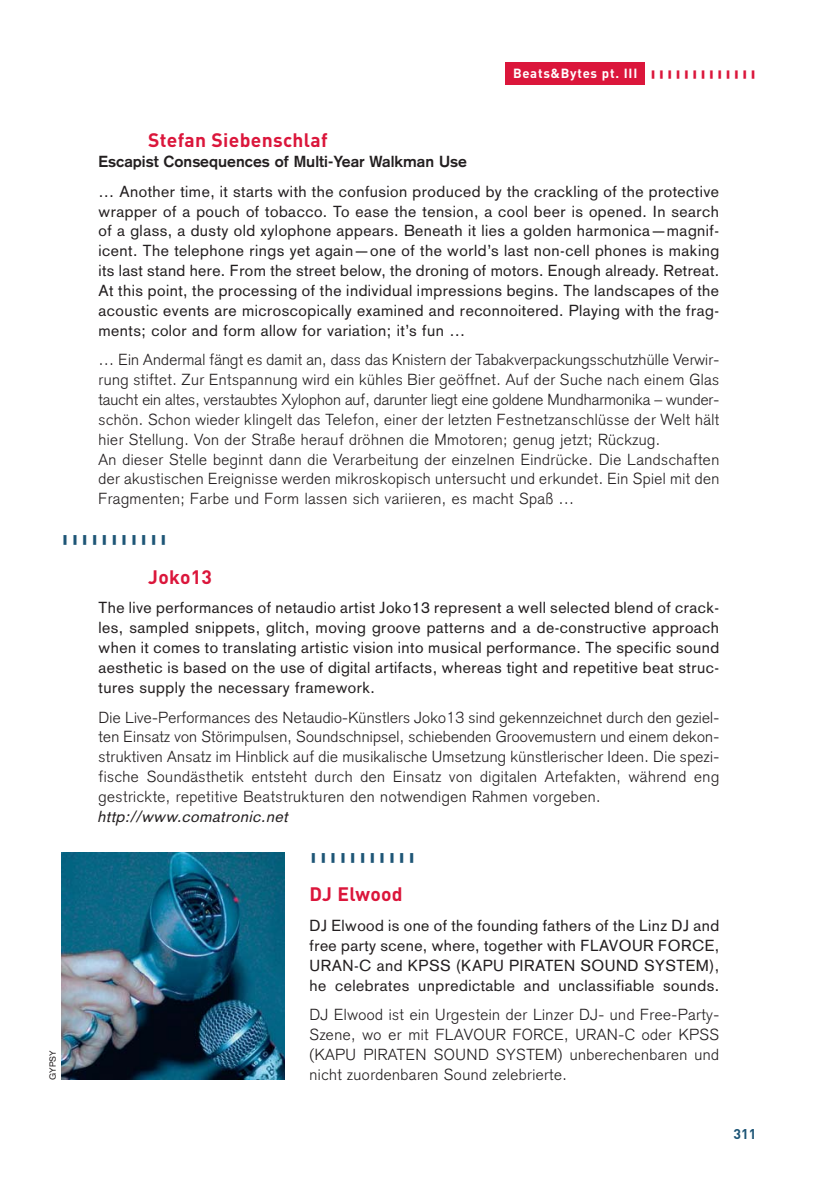
<style>
.page{position:relative;width:818px;height:1199px;background:#fff}
.page>*{position:absolute;margin:0;border:0;box-sizing:border-box;transform-origin:0 0}
.t1{font:700 19.25px "DIN";letter-spacing:.015em;color:#db163b}
.t2{font:300 15.75px/19.8px "Basic Commercial";letter-spacing:.03em;color:#231f20;text-align:justify}
.t3{font:15.75px/19.8px "Basic Commercial";letter-spacing:.03em;color:#231f20;text-align:justify}
.t4{font:700 15.75px "Basic Commercial";letter-spacing:.005em;color:#231f20}
.t5{font:italic 15.75px "Basic Commercial";letter-spacing:.03em;color:#231f20}
.t6{font:700 14px "DIN";color:#1d5576}
.t7{font:700 13.12px "DIN";letter-spacing:.055em;color:#fff}
.t8{font:700 11.38px "DIN";color:#1d5576;scale:2 1}
.t9{font:8.75px "Basic Commercial";color:#231f20}
.s1{font-size:9.62px;color:#db163b}
</style>
<div class="page">
<div style="left:505px;top:63px;width:139px;height:22px;background:#db163b"></div>
<img style="left:61px;top:852px;width:223px;height:228px">
<p class="t7" style="left:513px;top:68px;width:245px">Beats&amp;Bytes pt. III <span class="s1">|||||||||||||</span></p>
<p class="t1" style="left:148px;top:132px;width:181px">Stefan Siebenschlaf</p>
<p class="t4" style="left:98px;top:156px;width:370px">Escapist Consequences of Multi-Year Walkman Use</p>
<p class="t3" style="left:98px;top:184px;width:622px">… Another time, it starts with the confusion produced by the crackling of the protective wrapper of a pouch of tobacco. To ease the tension, a cool beer is opened. In search of a glass, a dusty old xylophone appears. Beneath it lies a golden harmonica—magnif&shy;icent. The telephone rings yet again—one of the world’s last non-cell phones is making its last stand here. From the street below, the droning of motors. Enough already. Retreat.<br>At this point, the processing of the individual impressions begins. The landscapes of the acoustic events are microscopically examined and reconnoitered. Playing with the frag&shy;ments; color and form allow for variation; it’s fun …</p>
<p class="t2" style="left:98px;top:352px;width:622px;text-align:left">… Ein Andermal fängt es damit an, dass das Knistern der Tabakverpackungsschutzhülle Verwir&shy;rung stiftet. Zur Entspannung wird ein kühles Bier geöffnet. Auf der Suche nach einem Glas taucht ein altes, verstaubtes Xylophon auf, darunter liegt eine goldene Mundharmonika – wunder&shy;schön. Schon wieder klingelt das Telefon, einer der letzten Festnetzanschlüsse der Welt hält hier Stellung. Von der Straße herauf dröhnen die Mmotoren; genug jetzt; Rückzug.<br>An dieser Stelle beginnt dann die Verarbeitung der einzelnen Eindrücke. Die Landschaften der akustischen Ereignisse werden mikroskopisch untersucht und erkundet. Ein Spiel mit den Fragmenten; Farbe und Form lassen sich variieren, es macht Spaß …</p>
<p class="t8" style="left:61px;top:535px;width:55px">|||||||||||</p>
<p class="t1" style="left:148px;top:568px;width:65px">Joko13</p>
<p class="t3" style="left:98px;top:600px;width:622px">The live performances of netaudio artist Joko13 represent a well selected blend of crack&shy;les, sampled snippets, glitch, moving groove patterns and a de-constructive approach when it comes to translating artistic vision into musical performance. The specific sound aesthetic is based on the use of digital artifacts, whereas tight and repetitive beat struc&shy;tures supply the necessary framework.</p>
<p class="t2" style="left:98px;top:709px;width:622px">Die Live-Performances des Netaudio-Künstlers Joko13 sind gekennzeichnet durch den geziel&shy;ten Einsatz von Störimpulsen, Soundschnipsel, schiebenden Groovemustern und einem dekon&shy;struktiven Ansatz im Hinblick auf die musikalische Umsetzung künstlerischer Ideen. Die spezi&shy;fische Soundästhetik entsteht durch den Einsatz von digitalen Artefakten, während eng gestrickte, repetitive Beatstrukturen den notwendigen Rahmen vorgeben.</p>
<p class="t5" style="left:98px;top:809px;width:192px">http://www.comatronic.net</p>
<p class="t8" style="left:309px;top:852px;width:55px">|||||||||||</p>
<p class="t1" style="left:309px;top:886px;width:95px">DJ Elwood</p>
<p class="t3" style="left:309px;top:918px;width:411px">DJ Elwood is one of the founding fathers of the Linz DJ and free party scene, where, together with FLAVOUR FORCE, URAN-C and KPSS (KAPU PIRATEN SOUND SYSTEM), he celebrates unpredictable and unclassifiable sounds.</p>
<p class="t2" style="left:309px;top:1007px;width:411px">DJ Elwood ist ein Urgestein der Linzer DJ- und Free-Party-Szene, wo er mit FLAVOUR FORCE, URAN-C oder KPSS (KAPU PIRATEN SOUND SYSTEM) unberechenbaren und nicht zuordenbaren Sound zelebrierte.</p>
<p class="t9" style="left:49px;top:1080px;width:31px;rotate:-90deg">GYPSY</p>
<p class="t6" style="left:733px;top:1128px;width:24px">311</p>
</div>
